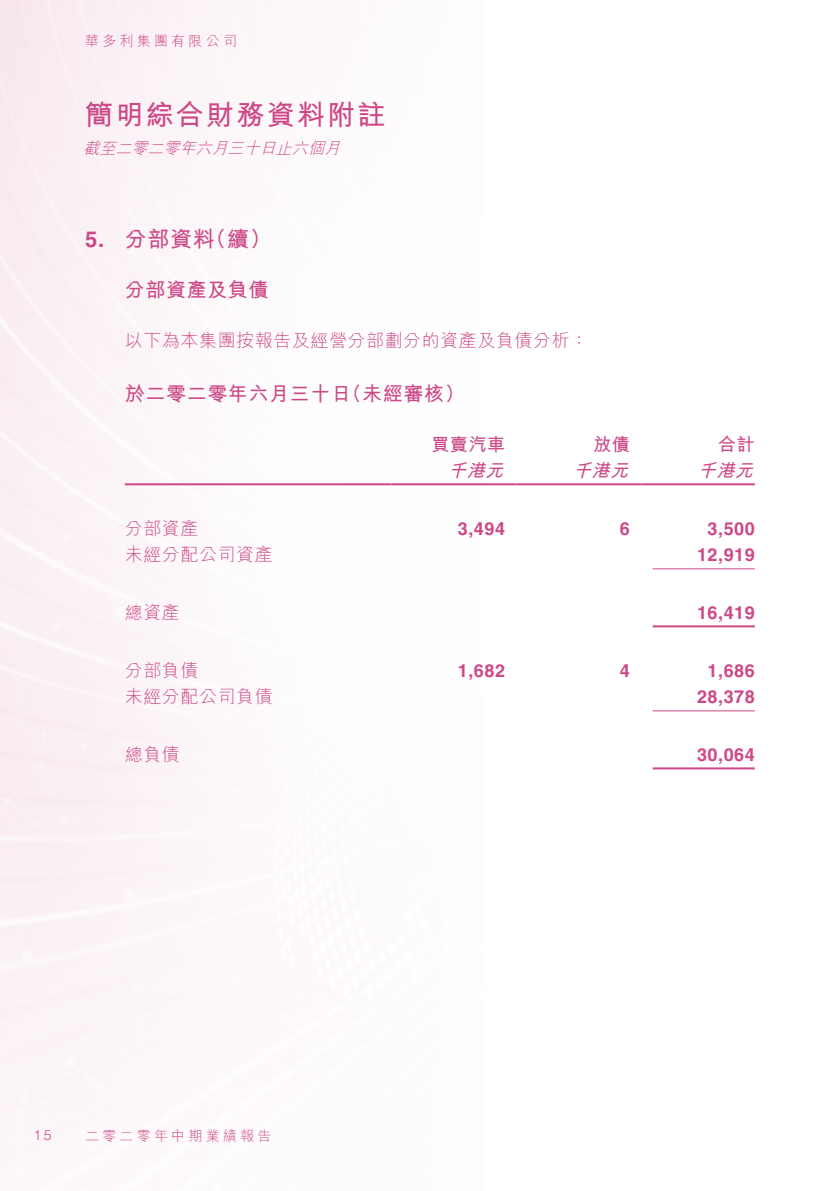
<style>
.page{position:relative;width:840px;height:1191px;background:#fff}
.page>*{position:absolute;margin:0;border:0;box-sizing:border-box;transform-origin:0 0}
.t1{font:700 28px "M Hei HK";letter-spacing:.08em;color:#cd4886}
.t2{font:700 22px "M Hei HK";color:#cd4886}
.t3{font:700 22px "Helvetica LT Std";color:#cd4886}
.t4{font:700 20px "M Hei HK";letter-spacing:.03em;color:#cd4886}
.t5{font:300 18px "M Hei HK";letter-spacing:.03em;color:#cd4886}
.t6{font:700 18px "Helvetica LT Std";letter-spacing:.03em;color:#cd4886}
.t7{font:italic 700 18px "M Hei HK";color:#cd4886}
.t8{font:700 18px "M Hei HK";letter-spacing:.03em;color:#cd4886}
.t9{font:italic 300 16px "M Hei HK";color:#cd4886}
.t10{font:300 14px "M Hei HK";letter-spacing:.23em;color:#cd4886}
.t11{font:300 14px "Helvetica LT Std";color:#cd4886}
</style>
<div class="page">
<hr style="left:125px;top:483px;width:266px;height:2px;background:#cd4886">
<hr style="left:391px;top:483px;width:125px;height:2px;background:#cd4886">
<hr style="left:516px;top:483px;width:125px;height:2px;background:#cd4886">
<hr style="left:641px;top:483px;width:113px;height:2px;background:#cd4886">
<hr style="left:652px;top:568px;width:102px;height:1px;background:#cd4886">
<hr style="left:652px;top:625px;width:102px;height:2px;background:#cd4886">
<hr style="left:652px;top:710px;width:102px;height:1px;background:#cd4886">
<hr style="left:652px;top:767px;width:102px;height:2px;background:#cd4886">
<p class="t10" style="left:85px;top:34px;width:153px">華多利集團有限公司</p>
<h1 class="t1" style="left:85px;top:94px;width:302px">簡明綜合財務資料附註</h1>
<p class="t9" style="left:83px;top:140px;width:262px">截至二零二零年六月三十日止六個月</p>
<p class="t3" style="left:85px;top:225px;width:21px">5.</p>
<p class="t2" style="left:125px;top:222px;width:91px">分部資料</p>
<p class="t2" style="left:204px;top:222px;width:69px">（續(</p>
<p class="t4" style="left:125px;top:275px;width:145px">分部資產及負債</p>
<p class="t5" style="left:125px;top:331px;width:464px">以下為本集團按報告及經營分部劃分的資產及負債分析：</p>
<p class="t4" style="left:341px;top:379px;width:124px">（未經審核(</p>
<p class="t4" style="left:125px;top:379px;width:227px">於二零二零年六月三十日</p>
<p class="t8" style="left:431px;top:431px;width:75px">買賣汽車</p>
<p class="t8" style="left:593px;top:431px;width:38px">放債</p>
<p class="t5" style="left:125px;top:519px;width:75px">分部資產</p>
<p class="t5" style="left:125px;top:545px;width:149px">未經分配公司資產</p>
<p class="t5" style="left:125px;top:603px;width:57px">總資產</p>
<p class="t5" style="left:125px;top:661px;width:75px">分部負債</p>
<p class="t5" style="left:125px;top:687px;width:149px">未經分配公司負債</p>
<p class="t5" style="left:125px;top:745px;width:57px">總負債</p>
<p class="t7" style="left:448px;top:457px;width:63px">千港元</p>
<p class="t7" style="left:572px;top:457px;width:63px">千港元</p>
<p class="t6" style="left:457px;top:518px;width:49px">3,494</p>
<p class="t6" style="left:619px;top:518px;width:12px">6</p>
<p class="t6" style="left:457px;top:660px;width:49px">1,682</p>
<p class="t6" style="left:619px;top:660px;width:12px">4</p>
<p class="t8" style="left:717px;top:431px;width:38px">合計</p>
<p class="t7" style="left:697px;top:457px;width:63px">千港元</p>
<p class="t6" style="left:707px;top:518px;width:49px">3,500</p>
<p class="t6" style="left:696px;top:544px;width:59px">12,919</p>
<p class="t6" style="left:696px;top:602px;width:59px">16,419</p>
<p class="t6" style="left:707px;top:660px;width:49px">1,686</p>
<p class="t6" style="left:696px;top:686px;width:59px">28,378</p>
<p class="t6" style="left:696px;top:744px;width:59px">30,064</p>
<p class="t11" style="left:33px;top:1126px;width:20px">15</p>
<p class="t10" style="left:85px;top:1128px;width:188px">二零二零年中期業績報告</p>
</div>
